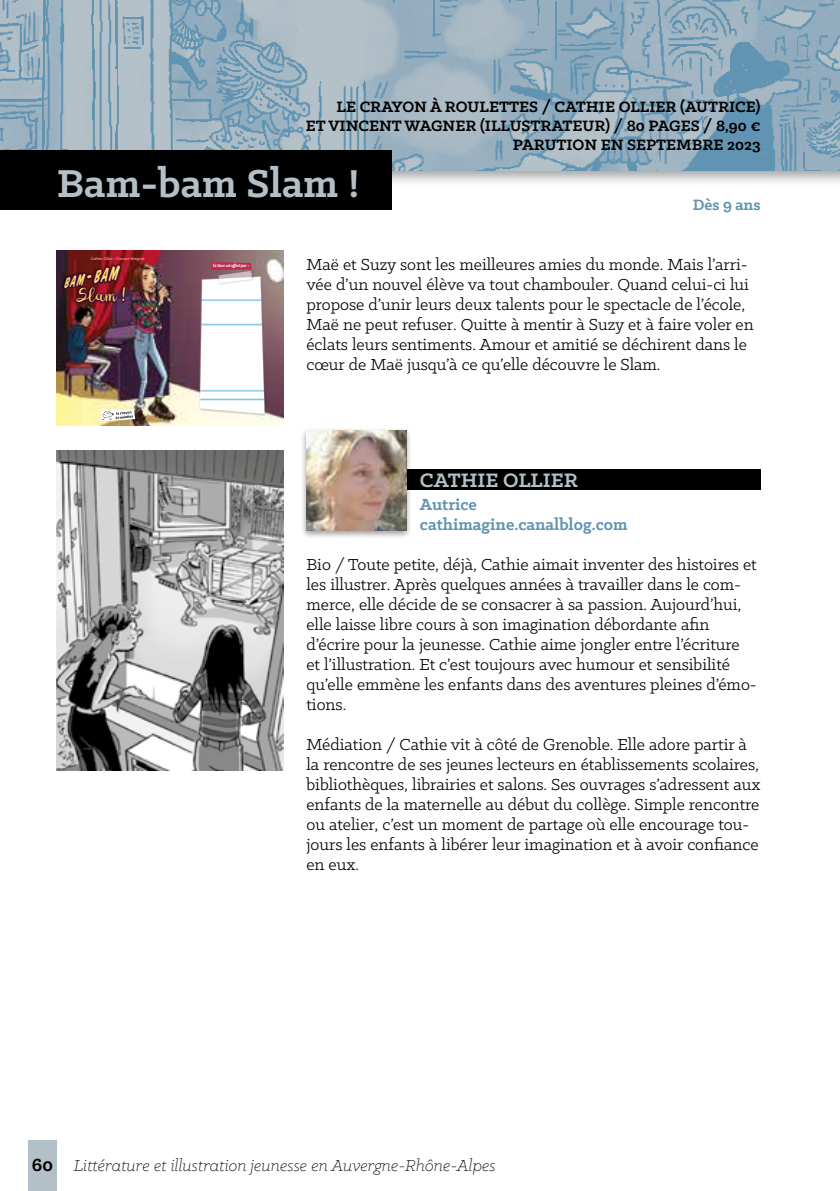
<style>
.page{position:relative;width:840px;height:1191px;background:#fff}
.page>*{position:absolute;margin:0;border:0;box-sizing:border-box;transform-origin:0 0}
.t1{font:700 44px "Klinic Slab";color:#b4c0c7}
.t2{font:700 22px "Klinic Slab";color:#b4c0c7}
.t3{font:18px/20px "Klinic Slab";color:#000}
.t4{font:italic 300 18px "Klinic Slab";color:#000}
.t5{font:700 18px/20px "Klinic Slab";color:#5f93b1}
.t6{font:700 17px/19px "Klinic Slab";color:#000;text-align:right}
.t7{font:700 17px "Klinic Slab";color:#5f93b1}
.t8{font:12.4px "Komika Title Tilt";color:#ffe071}
.t9{font:9.6px "Digory Doodles PS";color:#ffe071}
.t10{font:4.4px "Lobster 1.4";color:#fff}
.t11{font:700 3.6px "Century Gothic";color:#f2948c}
.s1{font-size:10px}
.s2{font-size:10.8px}
.s3{font-size:11.2px}
.s4{font-size:13.2px}
.s5{font-size:14px}
.s6{font-weight:700;font-style:normal;font-size:20px}
</style>
<div class="page">
<div style="left:0;top:0;width:839px;height:188px;background:#000;opacity:.4"></div>
<img style="left:0;top:0;width:839px;height:170px">
<div style="left:28px;top:1140px;width:29px;height:51px;background:#b4c0c7"></div>
<img style="left:57px;top:250px;width:226px;height:175px">
<img style="left:196px;top:275px;width:70px;height:140px">
<div style="left:217px;top:270px;width:38px;height:16px;background:#000;opacity:.35"></div>
<svg style="left:101px;top:409px;width:34px;height:12px"></svg>
<svg style="left:211px;top:262px;width:41px;height:21px"></svg>
<div style="left:61px;top:263px;width:61px;height:27px;background:#331b2f"></div>
<svg style="left:62px;top:250px;width:70px;height:59px;background:#641424"></svg>
<img style="left:57px;top:450px;width:226px;height:320px">
<div style="left:0;top:150px;width:391px;height:60px;background:#000"></div>
<div style="left:354px;top:470px;width:406px;height:20px;background:#000"></div>
<div style="left:300px;top:427px;width:112px;height:112px;background:#000;opacity:.4"></div>
<img style="left:306px;top:430px;width:100px;height:100px">
<p class="t6" style="left:305px;top:97px;width:456px">LE CRAYON À ROULETTES / CATHIE OLLIER (AUTRICE)<br>ET VINCENT WAGNER (ILLUSTRATEUR) / 80 PAGES / 8,90 €<br>PARUTION EN SEPTEMBRE 2023</p>
<h1 class="t1" style="left:57px;top:154px;width:304px">Bam-bam Slam !</h1>
<p class="t7" style="left:692px;top:194px;width:69px">Dès 9 ans</p>
<p class="t11" style="left:91px;top:256px;width:55px">Cathie Ollier * Vincent Wagner</p>
<p class="t8" style="left:63px;top:276px;width:55px;rotate:-8deg"><span class="s1">B</span><span class="s2">a</span><span class="s3">m</span> -b<span class="s4">a</span><span class="s5">m</span></p>
<p class="t9" style="left:77px;top:292px;width:51px">Slam !</p>
<p class="t10" style="left:213px;top:263px;width:38px">Ce livre est offert par :</p>
<p class="t3" style="left:306px;top:254px;width:448px">Maë et Suzy sont les meilleures amies du monde. Mais l’arri&shy;vée d’un nouvel élève va tout chambouler. Quand celui-ci lui propose d’unir leurs deux talents pour le spectacle de l’école, Maë ne peut refuser. Quitte à mentir à Suzy et à faire voler en éclats leurs sentiments. Amour et amitié se déchirent dans le cœur de Maë jusqu’à ce qu’elle découvre le Slam.</p>
<p class="t2" style="left:420px;top:466px;width:159px">CATHIE OLLIER</p>
<p class="t5" style="left:420px;top:494px;width:209px">Autrice cathimagine.canalblog.com</p>
<p class="t3" style="left:306px;top:554px;width:451px">Bio / Toute petite, déjà, Cathie aimait inventer des histoires et les illustrer. Après quelques années à travailler dans le com&shy;merce, elle décide de se consacrer à sa passion. Aujourd’hui, elle laisse libre cours à son imagination débordante afin d’écrire pour la jeunesse. Cathie aime jongler entre l’écriture et l’illustration. Et c’est toujours avec humour et sensibilité qu’elle emmène les enfants dans des aventures pleines d’émo&shy;tions.</p>
<p class="t3" style="left:306px;top:734px;width:455px">Médiation / Cathie vit à côté de Grenoble. Elle adore partir à la rencontre de ses jeunes lecteurs en établissements scolaires, bibliothèques, librairies et salons. Ses ouvrages s’adressent aux enfants de la maternelle au début du collège. Simple rencontre ou atelier, c’est un moment de partage où elle encourage tou&shy;jours les enfants à libérer leur imagination et à avoir confiance en eux.</p>
<p class="t4" style="left:32px;top:1153px;width:465px"><span class="s6">60</span> Littérature et illustration jeunesse en Auvergne-Rhône-Alpes</p>
</div>
